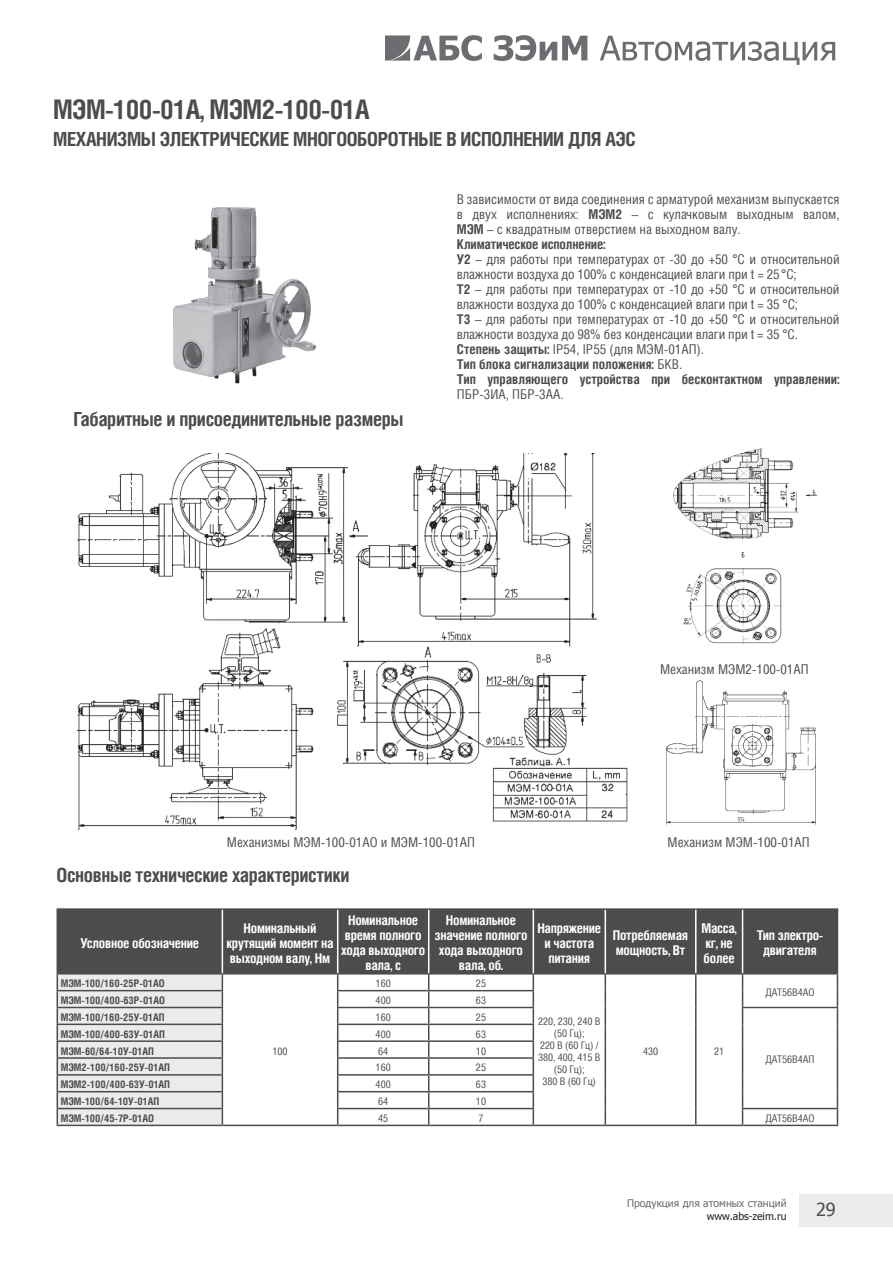
<style>
.page{position:relative;width:893px;height:1263px;background:#fff}
.page>*{position:absolute;margin:0;border:0;box-sizing:border-box;transform-origin:0 0}
.t1{font:700 27px "Helios Cond";letter-spacing:-.02em;color:#4b4c4d}
.t2{font:700 19.5px "Helios Cond";letter-spacing:-.02em;color:#4b4c4d}
.t3{font:18px "Tahoma";color:#4b4c4d}
.t4{font:13.5px/15px "Helios Cond";letter-spacing:-.01em;color:#4b4c4d}
.t5{font:700 13.5px/15px "Helios Cond";letter-spacing:-.02em;color:#fff;text-align:center}
.t6{font:700 10.5px "Helios Cond";color:#4b4c4d}
.t7{font:10.5px/12px "Helios Cond";color:#4b4c4d;text-align:center}
.t8{font:10.5px "Tahoma";color:#6c6d70}
.t9{font:10.5px "Tahoma";color:#231f20}
.s1{font-weight:700}
</style>
<div class="page">
<svg style="left:385px;top:35px;width:450px;height:30px"></svg>
<div style="left:799px;top:1194px;width:94px;height:32px;background:#eaebec"></div>
<div style="left:58px;top:910px;width:779px;height:63px;background:#4b4c4d"></div>
<hr style="left:57px;top:908px;width:165px;height:2px;background:#4b4c4d">
<hr style="left:57px;top:910px;width:1px;height:63px;background:#4b4c4d">
<hr style="left:222px;top:908px;width:116px;height:2px;background:#4b4c4d">
<hr style="left:338px;top:908px;width:91px;height:2px;background:#4b4c4d">
<hr style="left:429px;top:908px;width:104px;height:2px;background:#4b4c4d">
<hr style="left:533px;top:908px;width:72px;height:2px;background:#4b4c4d">
<hr style="left:605px;top:908px;width:91px;height:2px;background:#4b4c4d">
<hr style="left:696px;top:908px;width:47px;height:2px;background:#4b4c4d">
<hr style="left:743px;top:908px;width:95px;height:2px;background:#4b4c4d">
<hr style="left:837px;top:910px;width:1px;height:63px;background:#4b4c4d">
<hr style="left:222px;top:910px;width:1px;height:63px;background:#fff">
<hr style="left:337px;top:910px;width:1px;height:63px;background:#fff">
<hr style="left:428px;top:910px;width:1px;height:63px;background:#fff">
<hr style="left:533px;top:910px;width:1px;height:63px;background:#fff">
<hr style="left:605px;top:910px;width:1px;height:63px;background:#fff">
<hr style="left:695px;top:910px;width:1px;height:63px;background:#fff">
<hr style="left:742px;top:910px;width:1px;height:63px;background:#fff">
<hr style="left:57px;top:973px;width:165px;height:1px;background:#4b4c4d">
<hr style="left:222px;top:973px;width:116px;height:1px;background:#4b4c4d">
<hr style="left:222px;top:1125px;width:116px;height:1px;background:#4b4c4d">
<hr style="left:338px;top:973px;width:91px;height:1px;background:#4b4c4d">
<hr style="left:429px;top:973px;width:104px;height:1px;background:#4b4c4d">
<hr style="left:533px;top:973px;width:72px;height:1px;background:#4b4c4d">
<hr style="left:605px;top:973px;width:91px;height:1px;background:#4b4c4d">
<hr style="left:696px;top:973px;width:47px;height:1px;background:#4b4c4d">
<svg style="left:605px;top:974px;width:1px;height:151px"></svg>
<svg style="left:695px;top:974px;width:1px;height:151px"></svg>
<hr style="left:533px;top:1125px;width:72px;height:1px;background:#4b4c4d">
<hr style="left:605px;top:1125px;width:91px;height:1px;background:#4b4c4d">
<hr style="left:696px;top:1125px;width:47px;height:1px;background:#4b4c4d">
<hr style="left:743px;top:973px;width:95px;height:1px;background:#4b4c4d">
<hr style="left:337px;top:990px;width:92px;height:1px;background:#4b4c4d">
<hr style="left:429px;top:990px;width:105px;height:1px;background:#4b4c4d">
<hr style="left:337px;top:1007px;width:92px;height:1px;background:#4b4c4d">
<hr style="left:429px;top:1007px;width:105px;height:1px;background:#4b4c4d">
<hr style="left:742px;top:1007px;width:96px;height:1px;background:#4b4c4d">
<hr style="left:337px;top:1023px;width:92px;height:2px;background:#4b4c4d">
<hr style="left:429px;top:1023px;width:105px;height:2px;background:#4b4c4d">
<hr style="left:337px;top:1040px;width:92px;height:2px;background:#4b4c4d">
<hr style="left:429px;top:1040px;width:105px;height:2px;background:#4b4c4d">
<hr style="left:337px;top:1057px;width:92px;height:2px;background:#4b4c4d">
<hr style="left:429px;top:1057px;width:105px;height:2px;background:#4b4c4d">
<hr style="left:337px;top:1074px;width:92px;height:1px;background:#4b4c4d">
<hr style="left:429px;top:1074px;width:105px;height:1px;background:#4b4c4d">
<hr style="left:337px;top:1091px;width:92px;height:1px;background:#4b4c4d">
<hr style="left:429px;top:1091px;width:105px;height:1px;background:#4b4c4d">
<svg style="left:57px;top:974px;width:166px;height:151px;background:#d9dadb"></svg>
<hr style="left:57px;top:1125px;width:165px;height:1px;background:#4b4c4d">
<hr style="left:337px;top:1108px;width:92px;height:1px;background:#4b4c4d">
<svg style="left:337px;top:974px;width:1px;height:151px"></svg>
<hr style="left:429px;top:1108px;width:105px;height:1px;background:#4b4c4d">
<svg style="left:428px;top:974px;width:1px;height:151px"></svg>
<svg style="left:533px;top:974px;width:1px;height:151px"></svg>
<hr style="left:338px;top:1125px;width:91px;height:1px;background:#4b4c4d">
<hr style="left:429px;top:1125px;width:104px;height:1px;background:#4b4c4d">
<hr style="left:742px;top:1108px;width:96px;height:1px;background:#4b4c4d">
<svg style="left:742px;top:974px;width:1px;height:151px"></svg>
<svg style="left:837px;top:974px;width:1px;height:151px"></svg>
<hr style="left:743px;top:1125px;width:95px;height:1px;background:#4b4c4d">
<img style="left:173px;top:207px;width:143px;height:176px">
<img style="left:77px;top:454px;width:551px;height:376px">
<img style="left:673px;top:448px;width:145px;height:91px">
<img style="left:683px;top:552px;width:99px;height:92px">
<img style="left:666px;top:680px;width:151px;height:145px">
<h1 class="t1" style="left:53px;top:94px;width:316px">МЭм-100-01А, мэм2-100-01а</h1>
<h2 class="t2" style="left:53px;top:128px;width:139px">Механизмы электрические</h2>
<h2 class="t2" style="left:293px;top:128px;width:117px">МноГОоборотные</h2>
<h2 class="t2" style="left:446px;top:128px;width:67px">висполнении</h2>
<h2 class="t2" style="left:568px;top:128px;width:12px">для</h2>
<h2 class="t2" style="left:605px;top:128px;width:32px">АЭС</h2>
<h2 class="t2" style="left:74px;top:408px;width:331px">Габаритные и присоединительные размеры</h2>
<p class="t4" style="left:457px;top:192px;width:384px">В зависимости от вида соединения с арматурой механизм выпускается в двух исполнениях: <span class="s1">МЭМ2</span> – с кулачковым выходным валом, <span class="s1">МЭМ</span> – с квадратным отверстием на выходном валу.<br><span class="s1">Климатическое исполнение:<br>У2</span> – для работы при температурах от -30 до +50 °С и относительной влажности воздуха до 100% с конденсацией влаги при t = 25 °С;<br><span class="s1">Т2</span> – для работы при температурах от -10 до +50 °С и относительной влажности воздуха до 100% с конденсацией влаги при t = 35 °С;<br><span class="s1">Т3</span> – для работы при температурах от -10 до +50 °С и относительной влажности воздуха до 98% без конденсации влаги при t = 35 °С.<br><span class="s1">Степень защиты:</span> IP54, IP55 (для МЭМ-01АП).<br><span class="s1">Тип блока сигнализации положения:</span> БКВ.<br><span class="s1">Тип управляющего устройства при бесконтактном управлении:</span></p>
<p class="t4" style="left:457px;top:387px;width:108px">ПБР-3ИА, ПБР-3АА.</p>
<p class="t4" style="left:660px;top:662px;width:150px">Механизм МЭМ2-100-01АП</p>
<p class="t4" style="left:227px;top:834px;width:250px">Механизмы МЭМ-100-01АО и МЭМ-100-01АП</p>
<h2 class="t2" style="left:57px;top:863px;width:295px">Основные технические характеристики</h2>
<p class="t4" style="left:668px;top:834px;width:144px">Механизм МЭМ-100-01АП</p>
<p class="t5" style="left:80px;top:935px;width:120px">Условное обозначение</p>
<p class="t5" style="left:227px;top:920px;width:109px">Номинальный крутящий момент на выходном валу, Нм</p>
<p class="t5" style="left:341px;top:913px;width:86px">Номинальное время полного хода выходного вала, с</p>
<p class="t5" style="left:434px;top:913px;width:95px">Номинальное значение полного хода выходного вала, об.</p>
<p class="t5" style="left:537px;top:920px;width:65px">Напряжение и частота питания</p>
<p class="t5" style="left:613px;top:928px;width:77px;text-align:left">Потребляемая мощность, Вт</p>
<p class="t5" style="left:701px;top:920px;width:37px;text-align:left">Масса, кг, не более</p>
<p class="t5" style="left:757px;top:928px;width:68px">Тип электро&shy;двигателя</p>
<p class="t6" style="left:61px;top:977px;width:105px">МЭМ-100/160-25Р-01АО</p>
<p class="t7" style="left:376px;top:977px;width:17px">160</p>
<p class="t7" style="left:476px;top:977px;width:12px">25</p>
<p class="t7" style="left:765px;top:986px;width:51px">ДАТ56В4АО</p>
<p class="t6" style="left:61px;top:994px;width:105px">МЭМ-100/400-63Р-01АО</p>
<p class="t7" style="left:376px;top:994px;width:17px">400</p>
<p class="t7" style="left:476px;top:994px;width:12px">63</p>
<p class="t6" style="left:61px;top:1011px;width:105px">МЭМ-100/160-25У-01АП</p>
<p class="t7" style="left:376px;top:1011px;width:17px">160</p>
<p class="t7" style="left:476px;top:1011px;width:12px">25</p>
<p class="t7" style="left:538px;top:1015px;width:64px">220, 230, 240 В (50 Гц);<br>220 В (60 Гц) /<br>380, 400, 415 В (50 Гц);<br>380 В (60 Гц)</p>
<p class="t6" style="left:61px;top:1028px;width:106px">МЭМ-100/400-63У-01АП</p>
<p class="t7" style="left:376px;top:1028px;width:17px">400</p>
<p class="t7" style="left:476px;top:1028px;width:12px">63</p>
<p class="t6" style="left:61px;top:1044px;width:95px">МЭМ-60/64-10У-01АП</p>
<p class="t7" style="left:378px;top:1045px;width:12px">64</p>
<p class="t7" style="left:476px;top:1045px;width:12px">10</p>
<p class="t6" style="left:61px;top:1061px;width:111px">МЭМ2-100/160-25У-01АП</p>
<p class="t7" style="left:376px;top:1061px;width:17px">160</p>
<p class="t7" style="left:476px;top:1061px;width:12px">25</p>
<p class="t6" style="left:61px;top:1078px;width:111px">МЭМ2-100/400-63У-01АП</p>
<p class="t7" style="left:376px;top:1078px;width:17px">400</p>
<p class="t7" style="left:476px;top:1078px;width:12px">63</p>
<p class="t6" style="left:61px;top:1095px;width:100px">МЭМ-100/64-10У-01АП</p>
<p class="t7" style="left:378px;top:1095px;width:12px">64</p>
<p class="t7" style="left:476px;top:1095px;width:12px">10</p>
<p class="t6" style="left:61px;top:1112px;width:94px">МЭМ-100/45-7Р-01АО</p>
<p class="t7" style="left:378px;top:1112px;width:12px">45</p>
<p class="t7" style="left:478px;top:1112px;width:7px">7</p>
<p class="t7" style="left:765px;top:1112px;width:51px">ДАТ56В4АО</p>
<p class="t7" style="left:272px;top:1045px;width:17px">100</p>
<p class="t7" style="left:643px;top:1045px;width:17px">430</p>
<p class="t7" style="left:714px;top:1045px;width:12px">21</p>
<p class="t7" style="left:765px;top:1053px;width:51px">ДАТ56В4АП</p>
<p class="t8" style="left:627px;top:1196px;width:161px">Продукция для атомных станций</p>
<p class="t9" style="left:707px;top:1209px;width:81px">www.abs-zeim.ru</p>
<h3 class="t3" style="left:816px;top:1197px;width:21px">29</h3>
</div>
